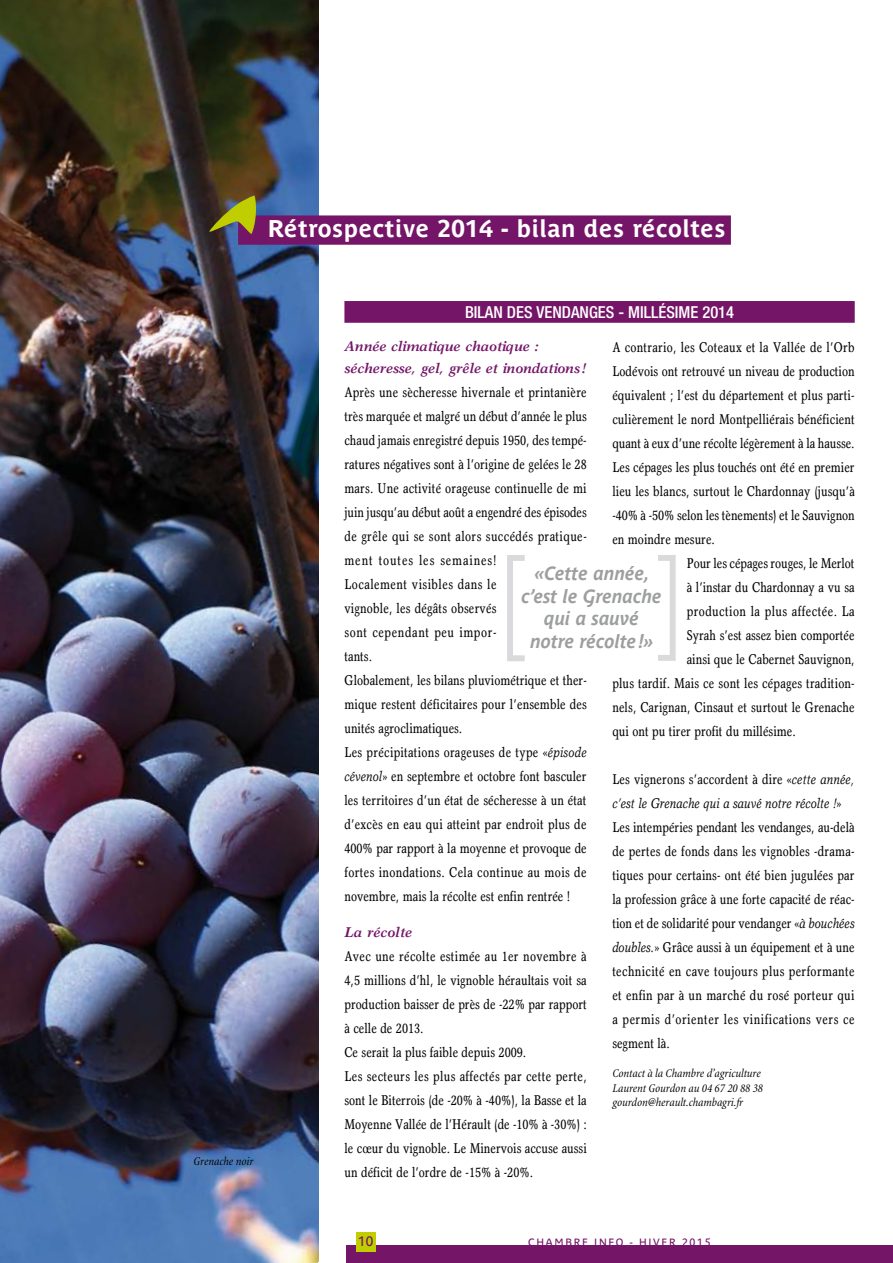
<style>
.page{position:relative;width:893px;height:1263px;background:#fff}
.page>*{position:absolute;margin:0;border:0;box-sizing:border-box;transform-origin:0 0}
.t1{font:700 24px "Parisine Plus Ptf";letter-spacing:.025em;color:#fff}
.t2{font:italic 700 18.9px/22.5px "Parisine Plus Ptf";color:#9c9e9f;text-align:center;scale:.95 1}
.t3{font:500 condensed 16.5px "Helvetica Neue";color:#fff}
.t4{font:condensed 14.25px/24px "Garth Graphic";color:#000}
.t5{font:italic 14.25px/24.2px "Garth Graphic";color:#000;scale:.85 1}
.t6{font:italic 700 14.25px/22.5px "Garth Graphic";letter-spacing:-.01em;color:#741568}
.t7{font:condensed 14.25px "Garth Graphic";letter-spacing:.025em;color:#000}
.t8{font:13.5px "Parisine Plus Ptf";color:#741568}
.t9{font:italic condensed 12px/14.4px "Minion";color:#000}
.t10{font:10.5px "Parisine Plus Ptf";letter-spacing:.16em;color:#741568}
.s1{font-style:italic;font-stretch:normal}
.s2{font-style:normal;font-stretch:condensed}
</style>
<div class="page">
<div style="left:347px;top:1246px;width:546px;height:17px;background:#741568"></div>
<div style="left:356px;top:1232px;width:20px;height:19px;background:#c0ce00"></div>
<div style="left:507px;top:555px;width:21px;height:106px;border:6px solid #d9dadb"></div>
<div style="left:655px;top:555px;width:21px;height:106px;border:6px solid #d9dadb"></div>
<img style="left:0;top:0;width:319px;height:1263px">
<div style="left:238px;top:215px;width:493px;height:30px;background:#741568"></div>
<svg style="left:209px;top:196px;width:47px;height:38px"></svg>
<div style="left:344px;top:301px;width:511px;height:22px;background:#741568"></div>
<h1 class="t1" style="left:268px;top:210px;width:459px">Rétrospective 2014 - bilan des récoltes</h1>
<p class="t9" style="left:193px;top:1154px;width:61px">Grenache noir</p>
<p class="t3" style="left:465px;top:302px;width:270px">BILAN DES VENDANGES - MILLÉSIME 2014</p>
<p class="t6" style="left:344px;top:335px;width:243px">Année climatique chaotique : sécheresse, gel, grêle et inondations !</p>
<p class="t4" style="left:344px;top:380px;width:244px">Après une sècheresse hivernale et printanière très marquée et malgré un début d’année le plus chaud jamais enregistré depuis 1950, des tempé&shy;ratures négatives sont à l’origine de gelées le 28 mars. Une activité orageuse continuelle de mi juin jusqu’au début août a engendré des épisodes de grêle qui se sont alors succédés pratique&shy;ment toutes les semaines!<br>Localement visibles dans le<br>vignoble, les dégâts observés<br>sont cependant peu impor-<br>tants.<br>Globalement, les bilans pluviométrique et ther&shy;mique restent déficitaires pour l’ensemble des unités agroclimatiques.<br>Les précipitations orageuses de type <span class="s1">«épisode cévenol»</span> en septembre et octobre font basculer les territoires d’un état de sécheresse à un état d’excès en eau qui atteint par endroit plus de 400% par rapport à la moyenne et provoque de fortes inondations. Cela continue au mois de novembre, mais la récolte est enfin rentrée !</p>
<p class="t6" style="left:344px;top:920px;width:69px">La récolte</p>
<p class="t4" style="left:344px;top:944px;width:244px">Avec une récolte estimée au 1er novembre à 4,5 millions d’hl, le vignoble héraultais voit sa production baisser de près de -22% par rapport à celle de 2013.<br>Ce serait la plus faible depuis 2009.<br>Les secteurs les plus affectés par cette perte, sont le Biterrois (de -20% à -40%), la Basse et la Moyenne Vallée de l’Hérault (de -10% à -30%) : le cœur du vignoble. Le Minervois accuse aussi un déficit de l’ordre de -15% à -20%.</p>
<p class="t4" style="left:612px;top:335px;width:244px">A contrario, les Coteaux et la Vallée de l’Orb</p>
<p class="t4" style="left:612px;top:359px;width:244px">Lodévois ont retrouvé un niveau de production</p>
<p class="t4" style="left:612px;top:383px;width:244px">équivalent ; l’est du département et plus parti-</p>
<p class="t4" style="left:612px;top:407px;width:244px">culièrement le nord Montpelliérais bénéficient</p>
<p class="t4" style="left:612px;top:431px;width:244px">quant à eux d’une récolte légèrement à la hausse.</p>
<p class="t4" style="left:612px;top:455px;width:244px">Les cépages les plus touchés ont été en premier</p>
<p class="t4" style="left:612px;top:479px;width:244px">lieu les blancs, surtout le Chardonnay (jusqu’à</p>
<p class="t4" style="left:612px;top:503px;width:244px">-40% à -50% selon les tènements) et le Sauvignon</p>
<p class="t4" style="left:612px;top:527px;width:104px">en moindre mesure.</p>
<p class="t4" style="left:687px;top:551px;width:169px">Pour les cépages rouges, le Merlot</p>
<p class="t4" style="left:687px;top:575px;width:169px">à l’instar du Chardonnay a vu sa</p>
<p class="t7" style="left:687px;top:603px;width:170px">production la plus affectée. La</p>
<p class="t4" style="left:687px;top:623px;width:169px">Syrah s’est assez bien comportée</p>
<p class="t4" style="left:687px;top:647px;width:169px">ainsi que le Cabernet Sauvignon,</p>
<p class="t4" style="left:612px;top:671px;width:244px">plus tardif. Mais ce sont les cépages tradition-</p>
<p class="t4" style="left:612px;top:695px;width:244px">nels, Carignan, Cinsaut et surtout le Grenache</p>
<p class="t4" style="left:612px;top:719px;width:185px">qui ont pu tirer profit du millésime.</p>
<p class="t5" style="left:612px;top:767px;width:287px"><span class="s2">Les vignerons s’accordent à dire</span> «cette année, c’est le Grenache qui a sauvé notre récolte !»</p>
<p class="t4" style="left:612px;top:815px;width:244px;text-align:justify">Les intempéries pendant les vendanges, au-delà de pertes de fonds dans les vignobles -drama&shy;tiques pour certains- ont été bien jugulées par la profession grâce à une forte capacité de réac&shy;tion et de solidarité pour vendanger <span class="s1">«à bouchées doubles.»</span> Grâce aussi à un équipement et à une technicité en cave toujours plus performante et enfin par à un marché du rosé porteur qui a permis d’orienter les vinifications vers ce segment là.</p>
<p class="t9" style="left:612px;top:1066px;width:152px">Contact à la Chambre d’agriculture<br>Laurent Gourdon au 04 67 20 88 38 gourdon@herault.chambagri.fr</p>
<h2 class="t2" style="left:521px;top:561px;width:149px">«Cette année, c’est le Grenache qui a sauvé notre récolte!»</h2>
<p class="t8" style="left:358px;top:1231px;width:17px">10</p>
<p class="t10" style="left:528px;top:1234px;width:184px">CHAMBRE INFO - HIVER 2015</p>
</div>
